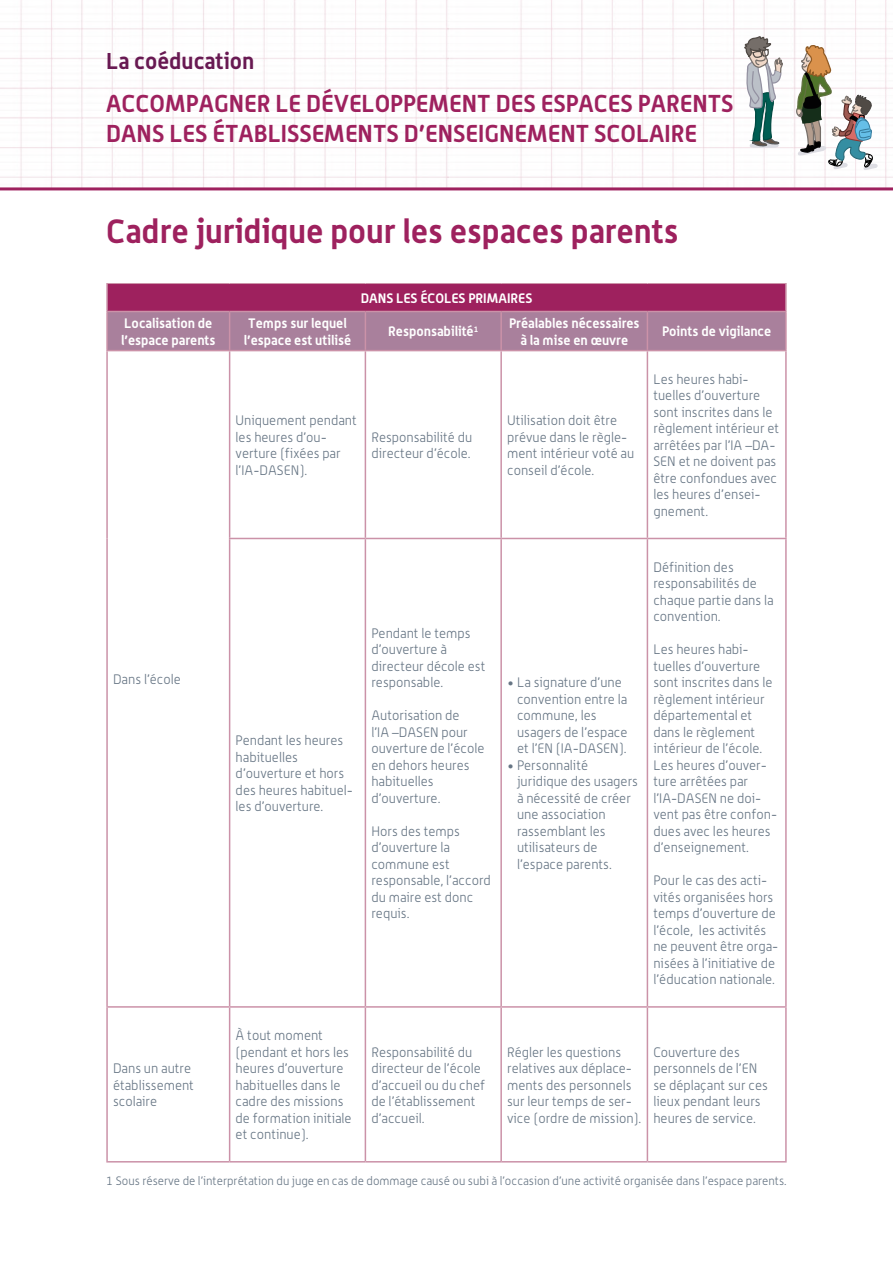
<style>
.page{position:relative;width:893px;height:1263px;background:#fff}
.page>*{position:absolute;margin:0;border:0;box-sizing:border-box;transform-origin:0 0}
.titre_1{font:700 33px "Alwyn";color:#9e215e}
.t1{font:700 24px/30px "Alwyn";color:#9e215e}
.t2{font:700 22.5px "Alwyn";color:#681952}
.t3{font:300 13.5px/16.5px "Alwyn";color:#667584}
.t4{font:700 13.5px/16.5px "Alwyn";color:#fff;text-align:center}
.t5{font:300 12px "Alwyn";color:#667584}
</style>
<div class="page">
<svg style="left:0;top:0;width:893px;height:190px"></svg>
<svg style="left:744px;top:28px;width:134px;height:143px"></svg>
<div style="left:107px;top:283px;width:679px;height:28px;background:#9e215e"></div>
<div style="left:108px;top:312px;width:677px;height:38px;background:#a9809c"></div>
<hr style="left:106px;top:283px;width:124px;height:1px;background:#cb92a8">
<hr style="left:230px;top:283px;width:135px;height:1px;background:#cb92a8">
<hr style="left:365px;top:283px;width:136px;height:1px;background:#cb92a8">
<hr style="left:501px;top:283px;width:146px;height:1px;background:#cb92a8">
<hr style="left:647px;top:283px;width:140px;height:1px;background:#cb92a8">
<hr style="left:106px;top:284px;width:2px;height:27px;background:#cb92a8">
<hr style="left:785px;top:284px;width:2px;height:27px;background:#cb92a8">
<hr style="left:106px;top:1008px;width:2px;height:153px;background:#cb92a8">
<hr style="left:785px;top:1008px;width:2px;height:153px;background:#cb92a8">
<hr style="left:106px;top:1161px;width:124px;height:1px;background:#cb92a8">
<hr style="left:647px;top:1161px;width:140px;height:1px;background:#cb92a8">
<hr style="left:230px;top:311px;width:135px;height:1px;background:#cb92a8">
<hr style="left:501px;top:311px;width:146px;height:1px;background:#cb92a8">
<hr style="left:647px;top:351px;width:1px;height:187px;background:#cb92a8">
<hr style="left:229px;top:539px;width:1px;height:467px;background:#cb92a8">
<hr style="left:647px;top:539px;width:1px;height:467px;background:#cb92a8">
<hr style="left:229px;top:1008px;width:1px;height:153px;background:#cb92a8">
<hr style="left:647px;top:1008px;width:1px;height:153px;background:#cb92a8">
<hr style="left:230px;top:1161px;width:135px;height:1px;background:#cb92a8">
<hr style="left:501px;top:1161px;width:146px;height:1px;background:#cb92a8">
<hr style="left:365px;top:311px;width:136px;height:1px;background:#cb92a8">
<hr style="left:365px;top:312px;width:1px;height:38px;background:#cb92a8">
<hr style="left:500px;top:312px;width:2px;height:38px;background:#cb92a8">
<hr style="left:365px;top:351px;width:1px;height:187px;background:#cb92a8">
<hr style="left:500px;top:351px;width:2px;height:187px;background:#cb92a8">
<hr style="left:365px;top:539px;width:1px;height:467px;background:#cb92a8">
<hr style="left:500px;top:539px;width:2px;height:467px;background:#cb92a8">
<hr style="left:365px;top:1008px;width:1px;height:153px;background:#cb92a8">
<hr style="left:500px;top:1008px;width:2px;height:153px;background:#cb92a8">
<hr style="left:365px;top:1161px;width:136px;height:1px;background:#cb92a8">
<hr style="left:229px;top:351px;width:1px;height:187px;background:#cb92a8">
<hr style="left:229px;top:538px;width:136px;height:1px;background:#cb92a8">
<hr style="left:365px;top:538px;width:136px;height:1px;background:#cb92a8">
<hr style="left:501px;top:538px;width:146px;height:1px;background:#cb92a8">
<hr style="left:647px;top:538px;width:140px;height:1px;background:#cb92a8">
<hr style="left:106px;top:351px;width:2px;height:187px;background:#cb92a8">
<hr style="left:106px;top:538px;width:2px;height:468px;background:#cb92a8">
<hr style="left:106px;top:1006px;width:124px;height:2px;background:#cb92a8">
<hr style="left:230px;top:350px;width:135px;height:1px;background:#cb92a8">
<hr style="left:365px;top:350px;width:136px;height:1px;background:#cb92a8">
<hr style="left:501px;top:350px;width:146px;height:1px;background:#cb92a8">
<hr style="left:785px;top:351px;width:2px;height:187px;background:#cb92a8">
<hr style="left:785px;top:539px;width:2px;height:467px;background:#cb92a8">
<hr style="left:230px;top:1006px;width:135px;height:2px;background:#cb92a8">
<hr style="left:365px;top:1006px;width:136px;height:2px;background:#cb92a8">
<hr style="left:501px;top:1006px;width:146px;height:2px;background:#cb92a8">
<hr style="left:647px;top:1006px;width:140px;height:2px;background:#cb92a8">
<hr style="left:106px;top:311px;width:124px;height:1px;background:#cb92a8">
<hr style="left:106px;top:312px;width:2px;height:38px;background:#cb92a8">
<hr style="left:229px;top:312px;width:1px;height:38px;background:#cb92a8">
<hr style="left:106px;top:350px;width:124px;height:1px;background:#cb92a8">
<hr style="left:647px;top:311px;width:140px;height:1px;background:#cb92a8">
<hr style="left:647px;top:312px;width:1px;height:38px;background:#cb92a8">
<hr style="left:785px;top:312px;width:2px;height:38px;background:#cb92a8">
<hr style="left:647px;top:350px;width:140px;height:1px;background:#cb92a8">
<h3 class="t2" style="left:106px;top:47px;width:150px">La coéducation</h3>
<h2 class="t1" style="left:106px;top:88px;width:629px">ACCOMPAGNER LE DÉVELOPPEMENT DES ESPACES PARENTS<br>DANS LES ÉTABLISSEMENTS D’ENSEIGNEMENT SCOLAIRE</h2>
<p class="titre_1" style="left:106px;top:210px;width:574px">Cadre juridique pour les espaces parents</p>
<p class="t4" style="left:361px;top:289px;width:173px">DANS LES ÉCOLES PRIMAIRES</p>
<p class="t4" style="left:121px;top:315px;width:96px;text-align:left">Localisation de l’espace parents</p>
<p class="t4" style="left:244px;top:315px;width:109px">Temps sur lequel l’espace est utilisé</p>
<p class="t4" style="left:388px;top:323px;width:92px">Responsabilité<sup>1</sup></p>
<p class="t4" style="left:509px;top:315px;width:132px">Préalables nécessaires à la mise en œuvre</p>
<p class="t4" style="left:662px;top:323px;width:111px">Points de vigilance</p>
<p class="t3" style="left:113px;top:671px;width:69px">Dans l’école</p>
<p class="t3" style="left:236px;top:412px;width:123px">Uniquement pendant les heures d’ou&shy;verture (fixées par l’IA-DASEN).</p>
<p class="t3" style="left:371px;top:428px;width:102px">Responsabilité du directeur d’école.</p>
<p class="t3" style="left:236px;top:732px;width:119px">Pendant les heures habituelles d’ouverture et hors des heures habituel&shy;les d’ouverture.</p>
<p class="t3" style="left:371px;top:625px;width:116px">Pendant le temps d’ouverture à directeur décole est responsable.</p>
<p class="t3" style="left:371px;top:707px;width:115px">Autorisation de<br>l’IA –DASEN pour ouverture de l’école en dehors heures habituelles d’ouverture.</p>
<p class="t3" style="left:371px;top:823px;width:121px">Hors des temps d’ouverture la commune est responsable, l’accord du maire est donc requis.</p>
<p class="t3" style="left:507px;top:412px;width:129px">Utilisation doit être prévue dans le règle&shy;ment intérieur voté au conseil d’école.</p>
<p class="t3" style="left:653px;top:371px;width:127px">Les heures habi&shy;tuelles d’ouverture sont inscrites dans le règlement intérieur et arrêtées par l’IA –DA-<br>SEN et ne doivent pas être confondues avec les heures d’ensei&shy;gnement.</p>
<p class="t3" style="left:517px;top:674px;width:112px;text-indent:-10px">• La signature d’une convention entre la commune, les usagers de l’espace et l’EN (IA-DASEN).</p>
<p class="t3" style="left:517px;top:757px;width:122px;text-indent:-10px">• Personnalité juridique des usagers à nécessité de créer une association rassemblant les utilisateurs de l’espace parents.</p>
<p class="t3" style="left:653px;top:559px;width:122px">Définition des responsabilités de chaque partie dans la convention.</p>
<p class="t3" style="left:653px;top:641px;width:125px">Les heures habi&shy;tuelles d’ouverture sont inscrites dans le règlement intérieur départemental et dans le règlement intérieur de l’école.<br>Les heures d’ouver&shy;ture arrêtées par l’IA-DASEN ne doi&shy;vent pas être confon&shy;dues avec les heures d’enseignement.</p>
<p class="t3" style="left:653px;top:872px;width:126px">Pour le cas des acti&shy;vités organisées hors temps d’ouverture de l’école, les activités ne peuvent être orga&shy;nisées à l’initiative de l’éducation nationale.</p>
<p class="t3" style="left:236px;top:1027px;width:89px">À tout moment</p>
<p class="t3" style="left:236px;top:1043px;width:118px">(pendant et hors les heures d’ouverture habituelles dans le cadre des missions de formation initiale et continue).</p>
<p class="t3" style="left:371px;top:1043px;width:115px">Responsabilité du directeur de l’école d’accueil ou du chef de l’établissement d’accueil.</p>
<p class="t3" style="left:507px;top:1043px;width:136px">Régler les questions relatives aux déplace&shy;ments des personnels sur leur temps de ser&shy;vice (ordre de mission).</p>
<p class="t3" style="left:653px;top:1043px;width:116px">Couverture des personnels de l’EN se déplaçant sur ces lieux pendant leurs heures de service.</p>
<p class="t5" style="left:106px;top:1174px;width:682px">1 Sous réserve de l’interprétation du juge en cas de dommage causé ou subi à l’occasion d’une activité organisée dans l’espace parents.</p>
<p class="t3" style="left:113px;top:1060px;width:82px">Dans un autre établissement scolaire</p>
</div>
